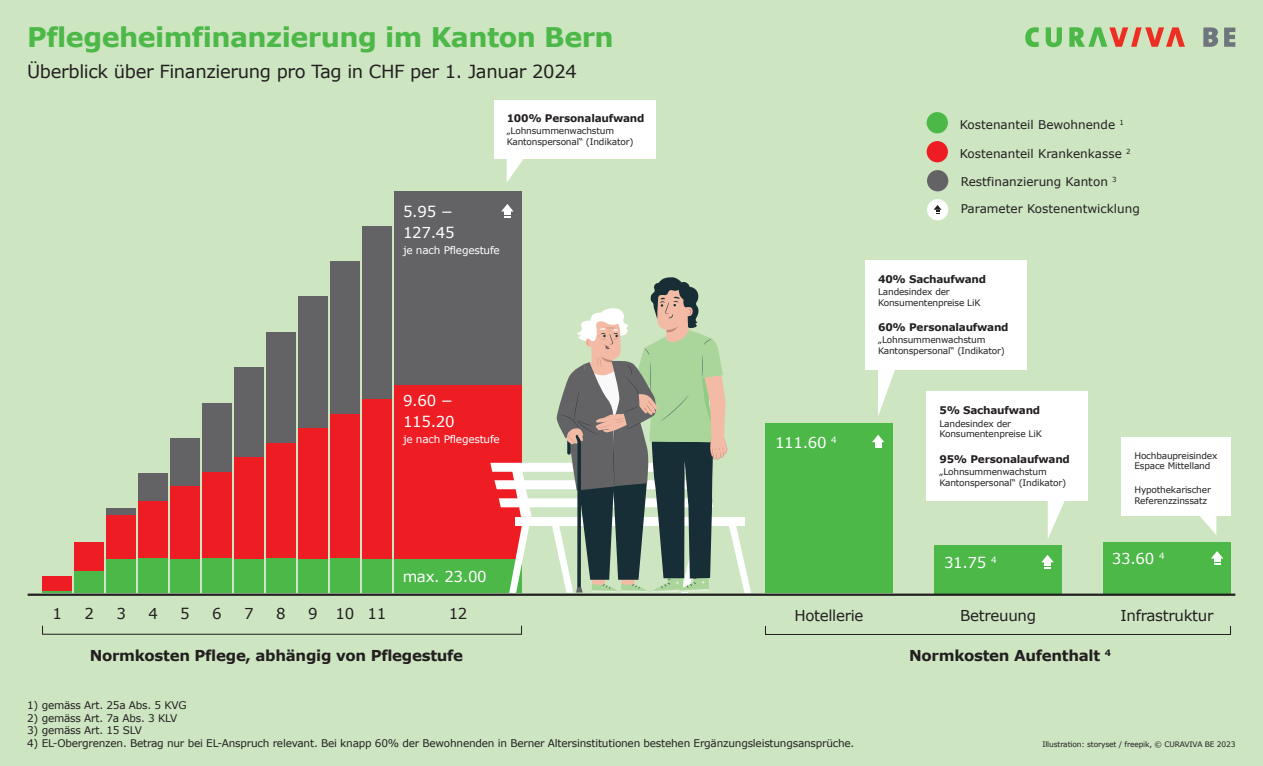
<style>
.page{position:relative;width:1263px;height:766px;background:#fff}
.page>*{position:absolute;margin:0;border:0;box-sizing:border-box;transform-origin:0 0}
.t1{font:700 27px "Verdana";letter-spacing:-.02em;color:#4cb848}
.t2{font:18px "Verdana";letter-spacing:-.02em;color:#231f20}
.t3{font:700 15px "Verdana";letter-spacing:-.02em;color:#231f20}
.t4{font:15px/21px "Verdana";letter-spacing:-.02em;color:#fff}
.t5{font:15px "Verdana";letter-spacing:-.02em;color:#231f20}
.t6{font:12px "Verdana";color:#231f20}
.t7{font:10.5px "Verdana";letter-spacing:-.02em;color:#231f20}
.t8{font:700 10.5px "Verdana";letter-spacing:-.02em;color:#231f20}
.t9{font:10.5px "Verdana";letter-spacing:-.02em;color:#fff}
.t10{font:9px/10.8px "Verdana";letter-spacing:-.02em;color:#231f20}
.t11{font:700 8.7px "Verdana";color:#231f20}
.t12{font:7.5px "Verdana";letter-spacing:-.02em;color:#231f20}
</style>
<div class="page">
<div style="left:0;top:0;width:1263px;height:765px;background:#cde5c1"></div>
<hr style="left:43px;top:590px;width:29px;height:3px;background:#4cb848">
<div style="left:43px;top:576px;width:29px;height:14px;background:#ee1d23"></div>
<div style="left:75px;top:571px;width:29px;height:22px;background:#4cb848"></div>
<div style="left:75px;top:542px;width:29px;height:29px;background:#ee1d23"></div>
<div style="left:107px;top:558px;width:29px;height:35px;background:#4cb848"></div>
<div style="left:107px;top:515px;width:29px;height:43px;background:#ee1d23"></div>
<div style="left:107px;top:508px;width:29px;height:7px;background:#636366"></div>
<div style="left:139px;top:558px;width:29px;height:35px;background:#4cb848"></div>
<div style="left:139px;top:500px;width:29px;height:58px;background:#ee1d23"></div>
<div style="left:139px;top:473px;width:29px;height:27px;background:#636366"></div>
<div style="left:170px;top:558px;width:30px;height:35px;background:#4cb848"></div>
<div style="left:170px;top:486px;width:30px;height:72px;background:#ee1d23"></div>
<div style="left:170px;top:438px;width:30px;height:48px;background:#636366"></div>
<div style="left:202px;top:558px;width:30px;height:35px;background:#4cb848"></div>
<div style="left:202px;top:471px;width:30px;height:87px;background:#ee1d23"></div>
<div style="left:202px;top:402px;width:30px;height:69px;background:#636366"></div>
<div style="left:234px;top:558px;width:30px;height:35px;background:#4cb848"></div>
<div style="left:234px;top:457px;width:30px;height:101px;background:#ee1d23"></div>
<div style="left:234px;top:367px;width:30px;height:90px;background:#636366"></div>
<div style="left:266px;top:558px;width:30px;height:35px;background:#4cb848"></div>
<div style="left:266px;top:442px;width:30px;height:116px;background:#ee1d23"></div>
<div style="left:266px;top:332px;width:30px;height:110px;background:#636366"></div>
<div style="left:298px;top:558px;width:30px;height:35px;background:#4cb848"></div>
<div style="left:298px;top:428px;width:30px;height:130px;background:#ee1d23"></div>
<div style="left:298px;top:297px;width:30px;height:131px;background:#636366"></div>
<div style="left:330px;top:558px;width:30px;height:35px;background:#4cb848"></div>
<div style="left:330px;top:413px;width:30px;height:145px;background:#ee1d23"></div>
<div style="left:330px;top:261px;width:30px;height:152px;background:#636366"></div>
<div style="left:362px;top:558px;width:30px;height:35px;background:#4cb848"></div>
<div style="left:362px;top:399px;width:30px;height:159px;background:#ee1d23"></div>
<div style="left:362px;top:226px;width:30px;height:173px;background:#636366"></div>
<div style="left:394px;top:558px;width:128px;height:35px;background:#4cb848"></div>
<div style="left:394px;top:383px;width:128px;height:175px;background:#ee1d23"></div>
<div style="left:394px;top:191px;width:128px;height:193px;background:#636366"></div>
<div style="left:765px;top:423px;width:128px;height:170px;background:#4cb848"></div>
<div style="left:934px;top:544px;width:128px;height:49px;background:#4cb848"></div>
<div style="left:1103px;top:542px;width:128px;height:51px;background:#4cb848"></div>
<svg style="left:490px;top:277px;width:261px;height:316px"></svg>
<div style="left:494px;top:100px;width:161px;height:58px;background:#fff"></div>
<svg style="left:507px;top:158px;width:17px;height:24px"></svg>
<svg style="left:872px;top:434px;width:12px;height:14px"></svg>
<svg style="left:501px;top:204px;width:13px;height:13px"></svg>
<svg style="left:1041px;top:555px;width:13px;height:13px"></svg>
<svg style="left:1211px;top:551px;width:12px;height:13px"></svg>
<div style="left:865px;top:260px;width:162px;height:109px;background:#fff"></div>
<svg style="left:878px;top:369px;width:17px;height:47px"></svg>
<div style="left:927px;top:391px;width:161px;height:109px;background:#fff"></div>
<svg style="left:1048px;top:500px;width:17px;height:38px"></svg>
<div style="left:1122px;top:437px;width:109px;height:79px;background:#fff"></div>
<svg style="left:1200px;top:516px;width:16px;height:19px"></svg>
<div style="left:927px;top:112px;width:21px;height:21px;background:#4cb848;border-radius:50%"></div>
<div style="left:927px;top:141px;width:21px;height:21px;background:#ee1d23;border-radius:50%"></div>
<div style="left:927px;top:170px;width:21px;height:21px;background:#636366;border-radius:11px"></div>
<div style="left:927px;top:199px;width:21px;height:21px;background:#fff;border-radius:11px"></div>
<svg style="left:933px;top:205px;width:9px;height:9px"></svg>
<hr style="left:28px;top:593px;width:1207px;height:2px;background:#231f20">
<svg style="left:1025px;top:27px;width:14px;height:20px"></svg>
<svg style="left:1046px;top:27px;width:16px;height:20px"></svg>
<svg style="left:1069px;top:27px;width:116px;height:20px"></svg>
<svg style="left:1203px;top:27px;width:15px;height:20px"></svg>
<svg style="left:1224px;top:28px;width:11px;height:19px"></svg>
<h1 class="t1" style="left:27px;top:19px;width:588px">Pflegeheimfinanzierung im Kanton Bern</h1>
<h2 class="t2" style="left:27px;top:60px;width:551px">Überblick über Finanzierung pro Tag in CHF per 1. Januar 2024</h2>
<p class="t8" style="left:507px;top:111px;width:139px">100% Personalaufwand</p>
<p class="t10" style="left:507px;top:125px;width:128px">„Lohnsummenwachstum<br>Kantonspersonal“ (Indikator)</p>
<h3 class="t4" style="left:403px;top:201px;width:53px">5.95 −<br>127.45</h3>
<p class="t9" style="left:403px;top:243px;width:98px">je nach Pflegestufe</p>
<h3 class="t4" style="left:403px;top:390px;width:53px">9.60 −<br>115.20</h3>
<p class="t9" style="left:403px;top:432px;width:98px">je nach Pflegestufe</p>
<h3 class="t4" style="left:775px;top:432px;width:63px">111.60 <sup>4</sup></h3>
<h3 class="t6" style="left:960px;top:117px;width:166px">Kostenanteil Bewohnende <sup>1</sup></h3>
<h3 class="t6" style="left:960px;top:146px;width:172px">Kostenanteil Krankenkasse <sup>2</sup></h3>
<h3 class="t6" style="left:961px;top:174px;width:157px">Restfinanzierung Kanton <sup>3</sup></h3>
<h3 class="t6" style="left:961px;top:201px;width:181px">Parameter Kostenentwicklung</h3>
<p class="t8" style="left:878px;top:272px;width:110px">40% Sachaufwand</p>
<p class="t10" style="left:878px;top:286px;width:104px">Landesindex der<br>Konsumentenpreise LiK</p>
<p class="t8" style="left:878px;top:320px;width:132px">60% Personalaufwand</p>
<p class="t10" style="left:878px;top:335px;width:128px">„Lohnsummenwachstum<br>Kantonspersonal“ (Indikator)</p>
<p class="t8" style="left:939px;top:403px;width:102px">5% Sachaufwand</p>
<p class="t10" style="left:939px;top:418px;width:104px">Landesindex der<br>Konsumentenpreise LiK</p>
<p class="t8" style="left:939px;top:452px;width:132px">95% Personalaufwand</p>
<p class="t10" style="left:939px;top:466px;width:128px">„Lohnsummenwachstum<br>Kantonspersonal“ (Indikator)</p>
<p class="t10" style="left:1134px;top:450px;width:84px">Hochbaupreisindex<br>Espace Mittelland</p>
<p class="t10" style="left:1134px;top:484px;width:78px">Hypothekarischer<br>Referenzzinssatz</p>
<h3 class="t4" style="left:403px;top:566px;width:86px">max. 23.00</h3>
<h3 class="t5" style="left:52px;top:604px;width:11px">1</h3>
<h3 class="t5" style="left:84px;top:604px;width:11px">2</h3>
<h3 class="t5" style="left:116px;top:604px;width:11px">3</h3>
<h3 class="t5" style="left:148px;top:604px;width:11px">4</h3>
<h3 class="t5" style="left:180px;top:604px;width:11px">5</h3>
<h3 class="t5" style="left:212px;top:604px;width:11px">6</h3>
<h3 class="t5" style="left:244px;top:604px;width:11px">7</h3>
<h3 class="t5" style="left:276px;top:604px;width:11px">8</h3>
<h3 class="t5" style="left:308px;top:604px;width:80px">9 10 11</h3>
<h3 class="t5" style="left:449px;top:604px;width:20px">12</h3>
<h3 class="t5" style="left:794px;top:605px;width:71px">Hotellerie</h3>
<h3 class="t4" style="left:944px;top:552px;width:54px">31.75 <sup>4</sup></h3>
<h3 class="t5" style="left:960px;top:605px;width:77px">Betreuung</h3>
<h3 class="t4" style="left:1112px;top:548px;width:54px">33.60 <sup>4</sup></h3>
<h3 class="t5" style="left:1120px;top:605px;width:94px">Infrastruktur</h3>
<h3 class="t3" style="left:90px;top:645px;width:375px">Normkosten Pflege, abhängig von Pflegestufe</h3>
<p class="t11" style="left:1105px;top:647px;width:8px">4</p>
<h3 class="t3" style="left:909px;top:645px;width:192px">Normkosten Aufenthalt</h3>
<p class="t7" style="left:27px;top:698px;width:161px">1) gemäss Art. 25a Abs. 5 KVG</p>
<p class="t7" style="left:27px;top:711px;width:152px">2) gemäss Art. 7a Abs. 3 KLV</p>
<p class="t7" style="left:27px;top:723px;width:116px">3) gemäss Art. 15 SLV</p>
<p class="t7" style="left:27px;top:736px;width:829px">4) EL-Obergrenzen. Betrag nur bei EL-Anspruch relevant. Bei knapp 60% der Bewohnenden in Berner Altersinstitutionen bestehen Ergänzungsleistungsansprüche.</p>
<p class="t12" style="left:1042px;top:739px;width:195px">Illustration: storyset / freepik, © CURAVIVA BE 2023</p>
</div>
